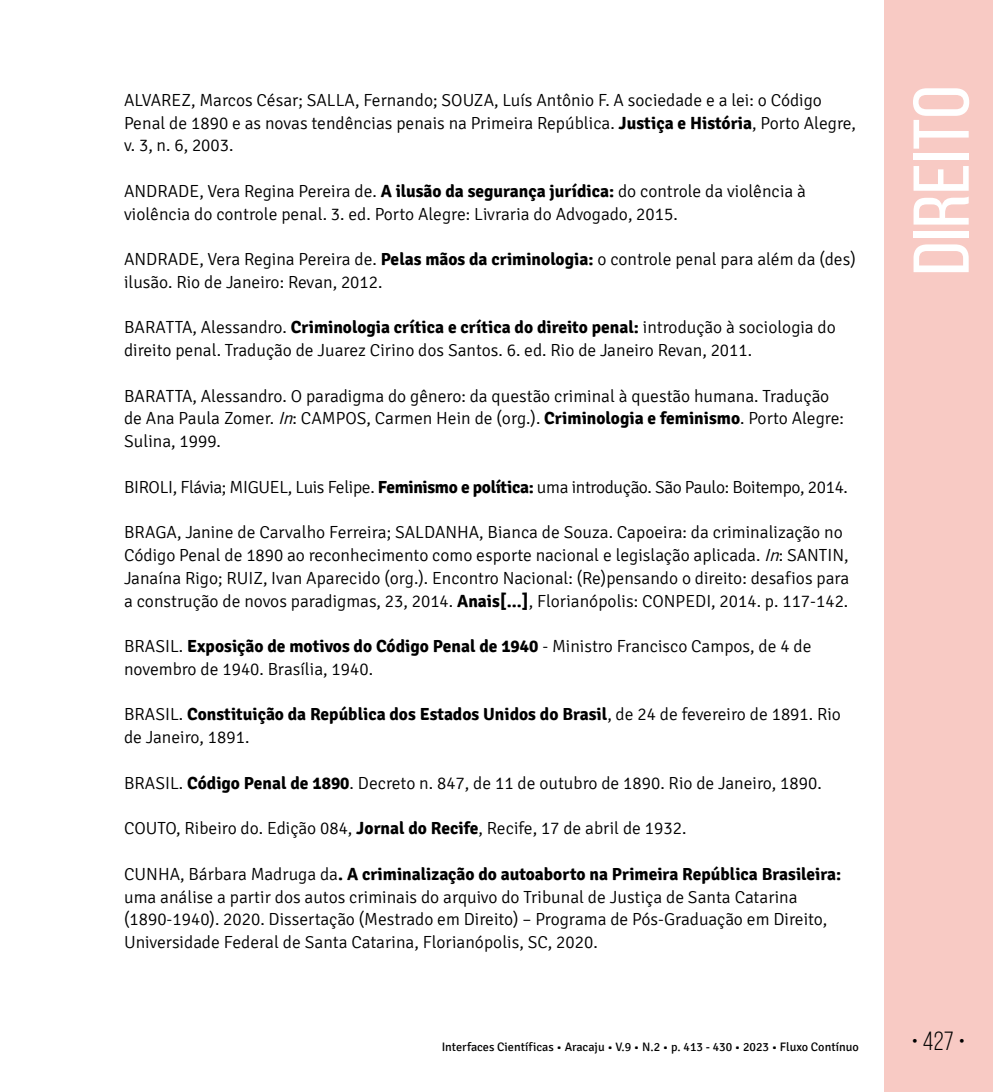
<style>
.page{position:relative;width:993px;height:1092px;background:#fff}
.page>*{position:absolute;margin:0;border:0;box-sizing:border-box;transform-origin:0 0}
.t1{font:78.75px "Bebas Neue";color:#fff;scale:1.09 1}
.t2{font:26.25px "Bebas Neue";color:#000}
.t3{font:300 17.5px/22.8px "Signika";color:#000}
.t4{font:300 17.5px "Signika";letter-spacing:-.02em;color:#000}
.t5{font:12.25px "Signika";color:#000}
.s1{font-weight:700}
.s2{font-style:italic}
</style>
<div class="page">
<div style="left:883px;top:0;width:109px;height:1091px;background:#f8cac4"></div>
<p class="t3" style="left:124px;top:89px;width:733px">ALVAREZ, Marcos César; SALLA, Fernando; SOUZA, Luís Antônio F. A sociedade e a lei: o Código<br>Penal de 1890 e as novas tendências penais na Primeira República. <span class="s1">Justiça e História</span>, Porto Alegre, v. 3, n. 6, 2003.</p>
<p class="t3" style="left:124px;top:180px;width:683px">ANDRADE, Vera Regina Pereira de. <span class="s1">A ilusão da segurança jurídica:</span> do controle da violência à violência do controle penal. 3. ed. Porto Alegre: Livraria do Advogado, 2015.</p>
<p class="t3" style="left:124px;top:248px;width:732px">ANDRADE, Vera Regina Pereira de. <span class="s1">Pelas mãos da criminologia:</span> o controle penal para além da (des) ilusão. Rio de Janeiro: Revan, 2012.</p>
<p class="t3" style="left:124px;top:316px;width:713px">BARATTA, Alessandro. <span class="s1">Criminologia crítica e crítica do direito penal:</span> introdução à sociologia do direito penal. Tradução de Juarez Cirino dos Santos. 6. ed. Rio de Janeiro Revan, 2011.</p>
<p class="t3" style="left:124px;top:385px;width:721px">BARATTA, Alessandro. O paradigma do gênero: da questão criminal à questão humana. Tradução de Ana Paula Zomer. <span class="s2">In</span>: CAMPOS, Carmen Hein de (org.). <span class="s1">Criminologia e feminismo</span>. Porto Alegre:<br>Sulina, 1999.</p>
<p class="t4" style="left:124px;top:477px;width:725px">BIROLI, Flávia; MIGUEL, Luis Felipe. <span class="s1">Feminismo e política:</span> uma introdução. São Paulo: Boitempo, 2014.</p>
<p class="t3" style="left:124px;top:521px;width:726px">BRAGA, Janine de Carvalho Ferreira; SALDANHA, Bianca de Souza. Capoeira: da criminalização no Código Penal de 1890 ao reconhecimento como esporte nacional e legislação aplicada. <span class="s2">In</span>: SANTIN, Janaína Rigo; RUIZ, Ivan Aparecido (org.). Encontro Nacional: (Re)pensando o direito: desafios para a construção de novos paradigmas, 23, 2014. <span class="s1">Anais[...]</span>, Florianópolis: CONPEDI, 2014. p. 117-142.</p>
<p class="t3" style="left:124px;top:635px;width:688px">BRASIL. <span class="s1">Exposição de motivos do Código Penal de 1940</span> - Ministro Francisco Campos, de 4 de novembro de 1940. Brasília, 1940.</p>
<p class="t3" style="left:124px;top:703px;width:718px">BRASIL. <span class="s1">Constituição da República dos Estados Unidos do Brasil</span>, de 24 de fevereiro de 1891. Rio de Janeiro, 1891.</p>
<p class="t3" style="left:124px;top:771px;width:699px">BRASIL. <span class="s1">Código Penal de 1890</span>. Decreto n. 847, de 11 de outubro de 1890. Rio de Janeiro, 1890.</p>
<p class="t3" style="left:124px;top:817px;width:563px">COUTO, Ribeiro do. Edição 084, <span class="s1">Jornal do Recife</span>, Recife, 17 de abril de 1932.</p>
<p class="t3" style="left:124px;top:862px;width:718px">CUNHA, Bárbara Madruga da<span class="s1">. A criminalização do autoaborto na Primeira República Brasileira: </span>uma análise a partir dos autos criminais do arquivo do Tribunal de Justiça de Santa Catarina (1890-1940). 2020. Dissertação (Mestrado em Direito) – Programa de Pós-Graduação em Direito, Universidade Federal de Santa Catarina, Florianópolis, SC, 2020.</p>
<h1 class="t1" style="left:898px;top:275px;width:176px;rotate:-90deg">Direito</h1>
<p class="t5" style="left:441px;top:1040px;width:418px">Interfaces Científicas • Aracaju • V.9 • N.2 • p. 413 - 430 • 2023 • Fluxo Contínuo</p>
<h2 class="t2" style="left:911px;top:1026px;width:55px">• 427 •</h2>
</div>
